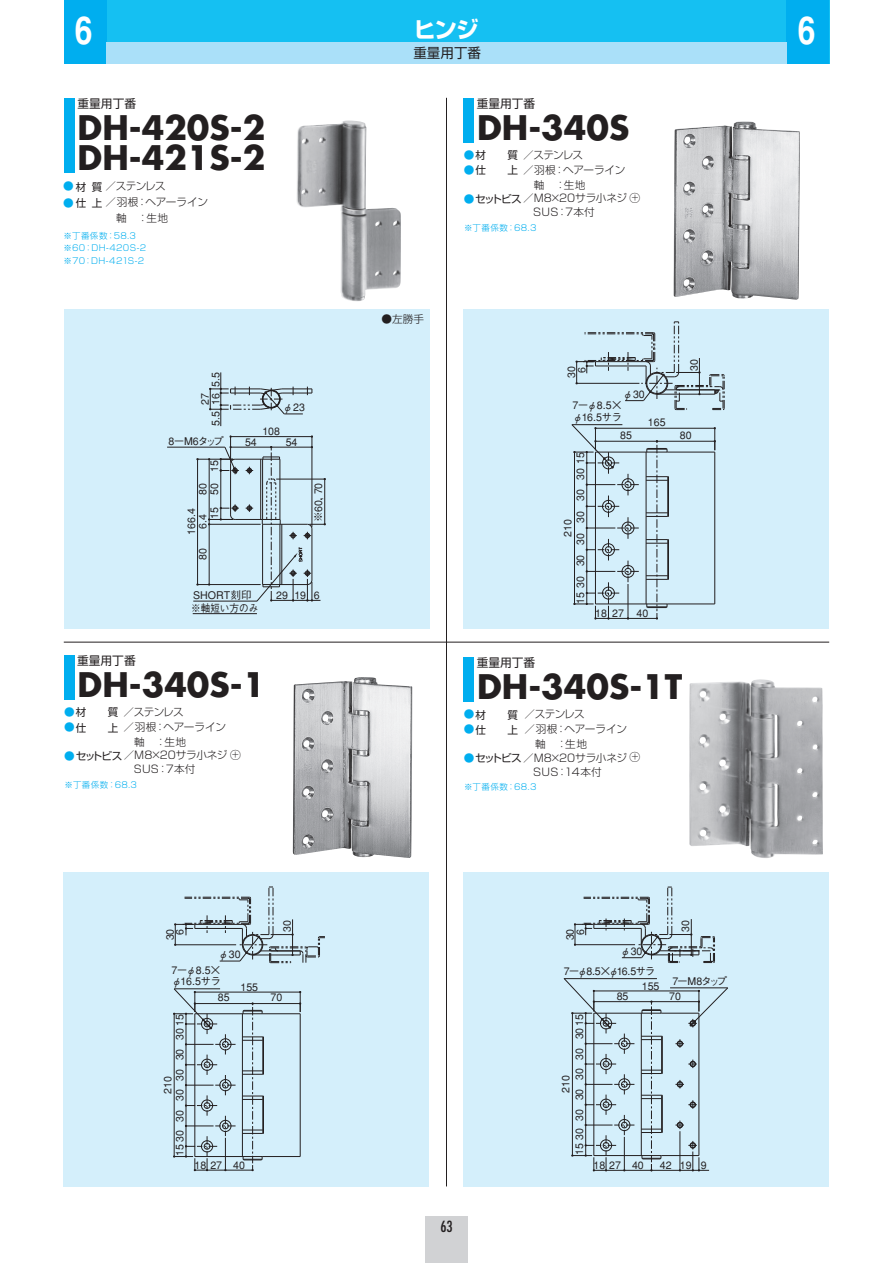
<style>
.page{position:relative;width:893px;height:1263px;background:#fff}
.page>*{position:absolute;margin:0;border:0;box-sizing:border-box;transform-origin:0 0}
.t1{font:700 condensed 39px "Helvetica";color:#fff}
.t2{font:700 33px/30px "Futura";color:#231f20}
.t3{font:700 22.5px "Shin Go Pr 5";color:#fff}
.t4{font:condensed 15px "Futura";color:#231f20}
.t5{font:13.5px "Shin Go Pr 5";color:#231f20}
.t6{font:11.7px "Shin Go Pr 5";color:#231f20}
.t7{font:500 10.65px/11.7px "Gothic BBB";color:#231f20}
.t8{font:300 10.65px "Shin Go Pr 5";letter-spacing:-.015em;color:#231f20}
.t9{font:500 10.65px/20.1px "Gothic BBB";letter-spacing:-.095em;color:#231f20}
.t10{font:300 8.55px/12.8px "Shin Go Pr 5";letter-spacing:.045em;color:#00aeef}
.s1{color:#00aeef}
.s2{font-weight:400}
.s3{font-size:10.8px}
.s4{font-size:8.55px}
</style>
<div class="page">
<div style="left:463px;top:309px;width:366px;height:320px;background:#d4effb"></div>
<div style="left:64px;top:309px;width:365px;height:320px;background:#d4effb"></div>
<div style="left:64px;top:872px;width:365px;height:314px;background:#d4effb"></div>
<div style="left:463px;top:872px;width:366px;height:314px;background:#d4effb"></div>
<div style="left:64px;top:0;width:765px;height:64px;background:#15c0f2"></div>
<div style="left:425px;top:1216px;width:43px;height:47px;background:#d1d2d4"></div>
<div style="left:64px;top:0;width:42px;height:64px;background:#00aeef"></div>
<div style="left:787px;top:0;width:42px;height:64px;background:#00aeef"></div>
<div style="left:106px;top:43px;width:681px;height:21px;background:#aae0f9"></div>
<div style="left:463px;top:98px;width:11px;height:44px;background:#00aeef"></div>
<div style="left:64px;top:98px;width:10px;height:74px;background:#00aeef"></div>
<img style="left:296px;top:120px;width:105px;height:181px">
<hr style="left:197px;top:459px;width:36px;height:1px;background:#231f20">
<hr style="left:197px;top:584px;width:64px;height:1px;background:#231f20">
<hr style="left:197px;top:459px;width:1px;height:125px;background:#231f20">
<hr style="left:193px;top:613px;width:64px;height:1px;background:#231f20">
<hr style="left:193px;top:601px;width:64px;height:1px;background:#231f20">
<hr style="left:167px;top:447px;width:58px;height:1px;background:#231f20">
<svg style="left:209px;top:372px;width:104px;height:54px"></svg>
<svg style="left:208px;top:435px;width:118px;height:167px"></svg>
<img style="left:674px;top:122px;width:126px;height:178px">
<div style="left:64px;top:655px;width:10px;height:44px;background:#00aeef"></div>
<hr style="left:595px;top:428px;width:120px;height:1px;background:#231f20">
<hr style="left:714px;top:452px;width:1px;height:152px;background:#231f20">
<hr style="left:668px;top:604px;width:47px;height:1px;background:#231f20">
<hr style="left:657px;top:441px;width:58px;height:1px;background:#231f20">
<hr style="left:668px;top:452px;width:47px;height:1px;background:#231f20">
<svg style="left:714px;top:427px;width:2px;height:23px"></svg>
<svg style="left:571px;top:424px;width:98px;height:196px"></svg>
<svg style="left:576px;top:322px;width:149px;height:88px"></svg>
<div style="left:463px;top:657px;width:11px;height:45px;background:#00aeef"></div>
<img style="left:293px;top:677px;width:119px;height:181px">
<hr style="left:195px;top:992px;width:105px;height:1px;background:#231f20">
<hr style="left:300px;top:1014px;width:1px;height:142px;background:#231f20">
<hr style="left:263px;top:1156px;width:37px;height:1px;background:#231f20">
<hr style="left:253px;top:1003px;width:47px;height:1px;background:#231f20">
<hr style="left:263px;top:1013px;width:37px;height:1px;background:#231f20">
<svg style="left:299px;top:991px;width:2px;height:21px"></svg>
<svg style="left:173px;top:988px;width:91px;height:183px"></svg>
<svg style="left:174px;top:887px;width:151px;height:76px"></svg>
<img style="left:689px;top:679px;width:134px;height:179px">
<svg style="left:574px;top:887px;width:141px;height:76px"></svg>
<svg style="left:563px;top:978px;width:165px;height:193px"></svg>
<hr style="left:446px;top:98px;width:1px;height:1088px;background:#231f20">
<hr style="left:64px;top:642px;width:765px;height:1px;background:#231f20">
<h1 class="t1" style="left:75px;top:7px;width:19px">6</h1>
<h3 class="t3" style="left:414px;top:11px;width:67px">ヒンジ</h3>
<h1 class="t1" style="left:798px;top:7px;width:19px">6</h1>
<p class="t5" style="left:413px;top:42px;width:69px">重量用丁番</p>
<p class="t6" style="left:78px;top:94px;width:60px">重量用丁番</p>
<h2 class="t2" style="left:78px;top:112px;width:189px">DH-420S-2<br>DH-421S-2</h2>
<p class="t8" style="left:63px;top:178px;width:104px"><span class="s1">●</span> <span class="s2">材質</span>／ステンレス</p>
<p class="t8" style="left:63px;top:194px;width:146px"><span class="s1">●</span> <span class="s2">仕上</span>／羽根：ヘアーライン</p>
<p class="t10" style="left:64px;top:228px;width:84px">※丁番係数：58.3 ※60：DH-420S-2 ※70：DH-421S-2</p>
<p class="t8" style="left:116px;top:209px;width:53px">軸　：生地</p>
<p class="t7" style="left:200px;top:405px;width:34px;line-height:10.5px;rotate:-90deg">27<br>16 5.5</p>
<p class="t7" style="left:210px;top:426px;width:16px;rotate:-90deg">5.5</p>
<p class="t7" style="left:168px;top:435px;width:57px">8－M6タップ</p>
<p class="t7" style="left:197px;top:495px;width:37px;rotate:-90deg">80<br>50 15</p>
<p class="t7" style="left:209px;top:519px;width:13px;rotate:-90deg">15</p>
<p class="t7" style="left:186px;top:535px;width:28px;rotate:-90deg">166.4</p>
<p class="t7" style="left:197px;top:529px;width:16px;rotate:-90deg">6.4</p>
<p class="t7" style="left:197px;top:560px;width:13px;rotate:-90deg">80</p>
<p class="t7" style="left:282px;top:401px;width:24px">φ23</p>
<p class="t7" style="left:262px;top:426px;width:19px">108</p>
<p class="t7" style="left:245px;top:436px;width:13px">54</p>
<p class="t7" style="left:286px;top:436px;width:13px">54</p>
<p class="t7" style="left:313px;top:522px;width:41px;rotate:-90deg">※60，70</p>
<p class="t6" style="left:77px;top:651px;width:60px">重量用丁番</p>
<p class="t7" style="left:191px;top:589px;width:68px;line-height:12.6px">SHORT刻印※軸短い方のみ</p>
<p class="t7" style="left:276px;top:589px;width:45px">29 19 6</p>
<h2 class="t2" style="left:78px;top:669px;width:189px">DH-340S-1</h2>
<p class="t8" style="left:64px;top:703px;width:121px"><span class="s1">●</span><span class="s2">材 　質</span>／ステンレス</p>
<p class="t8" style="left:64px;top:718px;width:163px"><span class="s1">●</span><span class="s2">仕 　上</span>／羽根：ヘアーライン</p>
<p class="t8" style="left:64px;top:747px;width:178px"><span class="s1">●</span> <span class="s2">セットビス</span>／M8×20サラ小ネジ <span class="s3">◯</span><span class="s4">＋</span></p>
<p class="t8" style="left:134px;top:733px;width:53px">軸　：生地</p>
<p class="t10" style="left:65px;top:777px;width:74px">※丁番係数：68.3</p>
<p class="t8" style="left:134px;top:761px;width:63px">SUS：7本付</p>
<p class="t7" style="left:165px;top:940px;width:13px;line-height:9.9px;text-align:center;rotate:-90deg">30<br>6</p>
<p class="t7" style="left:218px;top:948px;width:24px">φ30</p>
<p class="t7" style="left:172px;top:964px;width:51px">7－φ8.5× φ16.5サラ</p>
<p class="t7" style="left:174px;top:1081px;width:68px;rotate:-90deg">30 30 30 15</p>
<p class="t7" style="left:162px;top:1094px;width:19px;rotate:-90deg">210</p>
<p class="t7" style="left:174px;top:1101px;width:13px;rotate:-90deg">30</p>
<p class="t7" style="left:174px;top:1156px;width:48px;rotate:-90deg">15 30 30</p>
<p class="t7" style="left:218px;top:992px;width:13px">85</p>
<p class="t7" style="left:240px;top:981px;width:19px">155</p>
<p class="t7" style="left:194px;top:1159px;width:52px">18 27 40</p>
<p class="t7" style="left:281px;top:932px;width:13px;rotate:-90deg">30</p>
<p class="t7" style="left:270px;top:992px;width:13px">70</p>
<p class="t8" style="left:382px;top:310px;width:44px">●左勝手</p>
<p class="t6" style="left:477px;top:94px;width:60px">重量用丁番</p>
<h2 class="t2" style="left:477px;top:112px;width:154px">DH-340S</h2>
<p class="t8" style="left:464px;top:146px;width:121px"><span class="s1">●</span><span class="s2">材 　質</span>／ステンレス</p>
<p class="t8" style="left:464px;top:161px;width:163px"><span class="s1">●</span><span class="s2">仕 　上</span>／羽根：ヘアーライン</p>
<p class="t8" style="left:464px;top:190px;width:178px"><span class="s1">●</span> <span class="s2">セットビス</span>／M8×20サラ小ネジ <span class="s3">◯</span><span class="s4">＋</span></p>
<p class="t8" style="left:534px;top:176px;width:53px">軸　：生地</p>
<p class="t8" style="left:533px;top:204px;width:63px">SUS：7本付</p>
<p class="t10" style="left:464px;top:220px;width:74px">※丁番係数：68.3</p>
<p class="t6" style="left:477px;top:653px;width:60px">重量用丁番</p>
<p class="t7" style="left:576px;top:373px;width:7px;rotate:-90deg">6</p>
<p class="t7" style="left:688px;top:371px;width:13px;rotate:-90deg">30</p>
<p class="t7" style="left:622px;top:388px;width:24px">φ30</p>
<p class="t7" style="left:566px;top:378px;width:13px;rotate:-90deg">30</p>
<p class="t7" style="left:573px;top:400px;width:51px">7－φ8.5× φ16.5サラ</p>
<p class="t7" style="left:648px;top:416px;width:19px">165</p>
<p class="t7" style="left:575px;top:480px;width:29px;rotate:-90deg">30 15</p>
<p class="t7" style="left:575px;top:523px;width:35px;rotate:-90deg">30 30</p>
<p class="t7" style="left:575px;top:545px;width:13px;rotate:-90deg">30</p>
<p class="t7" style="left:575px;top:604px;width:29px;rotate:-90deg">15 30</p>
<p class="t7" style="left:562px;top:537px;width:19px;rotate:-90deg">210</p>
<p class="t7" style="left:575px;top:566px;width:13px;rotate:-90deg">30</p>
<p class="t7" style="left:620px;top:429px;width:13px">85</p>
<p class="t7" style="left:680px;top:429px;width:13px">80</p>
<p class="t7" style="left:595px;top:607px;width:55px">18 27 40</p>
<h2 class="t2" style="left:477px;top:671px;width:207px">DH-340S-1T</h2>
<p class="t8" style="left:464px;top:705px;width:122px"><span class="s1">●</span> <span class="s2">材 　質</span> ／ステンレス</p>
<p class="t8" style="left:464px;top:721px;width:165px"><span class="s1">●</span><span class="s2">仕 　上</span> ／羽根：ヘアーライン</p>
<p class="t8" style="left:464px;top:749px;width:178px"><span class="s1">●</span> <span class="s2">セットビス</span>／M8×20サラ小ネジ <span class="s3">◯</span><span class="s4">＋</span></p>
<p class="t8" style="left:535px;top:736px;width:53px">軸　：生地</p>
<p class="t10" style="left:464px;top:779px;width:74px">※丁番係数：68.3</p>
<p class="t8" style="left:533px;top:763px;width:70px">SUS：14本付</p>
<h3 class="t4" style="left:440px;top:1217px;width:14px">63</h3>
<p class="t7" style="left:565px;top:940px;width:13px;line-height:10.6px;text-align:center;rotate:-90deg">30<br>6</p>
<p class="t9" style="left:564px;top:941px;width:93px;text-indent:56px">φ30<br>7－φ8.5×φ16.5サラ</p>
<p class="t7" style="left:559px;top:1080px;width:67px;line-height:13.6px;text-indent:-13px;rotate:-90deg">210<br>30 30 30 15</p>
<p class="t7" style="left:574px;top:1155px;width:68px;rotate:-90deg">15 30 30 30</p>
<p class="t7" style="left:617px;top:990px;width:13px">85</p>
<p class="t7" style="left:642px;top:980px;width:19px">155</p>
<p class="t7" style="left:680px;top:932px;width:13px;rotate:-90deg">30</p>
<p class="t7" style="left:672px;top:975px;width:56px">7－M8タップ</p>
<p class="t7" style="left:669px;top:990px;width:13px">70</p>
<p class="t7" style="left:593px;top:1159px;width:29px">18 27</p>
<p class="t7" style="left:632px;top:1159px;width:13px">40</p>
<p class="t7" style="left:660px;top:1159px;width:49px">42 19 9</p>
</div>
